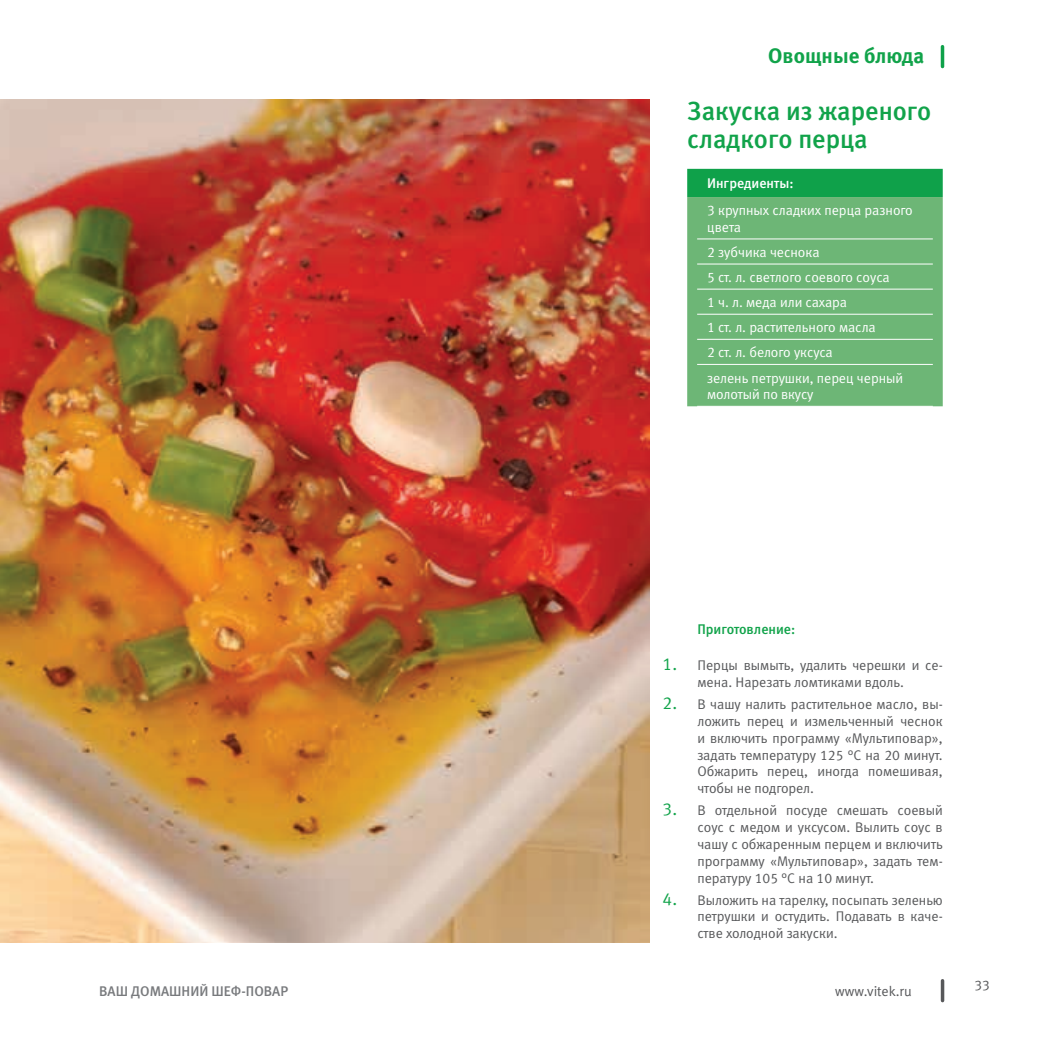
<style>
.page{position:relative;width:1042px;height:1042px;background:#fff}
.page>*{position:absolute;margin:0;border:0;box-sizing:border-box;transform-origin:0 0}
.t1{font:26.25px/28px "Meta Medium LFC";color:#11a34a}
.t2{font:21px "Meta Bold LFC";color:#11a34a}
.t3{font:14px/16.8px "Meta Normal LFC";color:#57585a;text-align:justify}
.t4{font:14px/25px "Meta Normal LFC";color:#fff}
.t5{font:14px "Meta Medium LFC";color:#787a7d}
.t6{font:14px "Meta Medium LFC";color:#11a34a}
.t7{font:14px "Meta Medium LFC";color:#fff}
.s1{font-size:17.5px;color:#11a34a}
</style>
<div class="page">
<hr style="left:941px;top:980px;width:3px;height:20px;background:#57585a">
<hr style="left:941px;top:47px;width:3px;height:20px;background:#0fa14a">
<div style="left:687px;top:169px;width:256px;height:28px;background:#0fa14a"></div>
<div style="left:687px;top:197px;width:256px;height:209px;background:#6db676"></div>
<hr style="left:697px;top:264px;width:236px;height:1px;background:#fff">
<hr style="left:697px;top:289px;width:236px;height:1px;background:#fff">
<hr style="left:697px;top:238px;width:236px;height:1px;background:#fff">
<hr style="left:697px;top:314px;width:236px;height:1px;background:#fff">
<hr style="left:697px;top:339px;width:236px;height:1px;background:#fff">
<hr style="left:697px;top:364px;width:236px;height:1px;background:#fff">
<img style="left:0;top:99px;width:649px;height:844px">
<h2 class="t2" style="left:768px;top:43px;width:157px">Овощные блюда</h2>
<h1 class="t1" style="left:687px;top:97px;width:246px">Закуска из жареного сладкого перца</h1>
<p class="t7" style="left:707px;top:176px;width:88px">Ингредиенты:</p>
<p class="t4" style="left:707px;top:202px;width:207px;line-height:16.8px">3 крупных сладких перца разного цвета</p>
<p class="t4" style="left:707px;top:240px;width:198px">2 зубчика чеснока<br>5 ст. л. светлого соевого соуса<br>1 ч. л. меда или сахара<br>1 ст. л. растительного масла<br>2 ст. л. белого уксуса<br>зелень петрушки, перец черный</p>
<p class="t4" style="left:707px;top:382px;width:108px">молотый по вкусу</p>
<p class="t6" style="left:697px;top:621px;width:99px">Приготовление:</p>
<p class="t3" style="left:662px;top:657px;width:282px;text-align:center"><span class="s1">1.</span> Перцы вымыть, удалить черешки и се&shy;мена. Нарезать ломтиками вдоль.</p>
<p class="t3" style="left:697px;top:696px;width:247px;text-indent:-35px"><span class="s1">2.</span> В чашу налить растительное масло, вы&shy;ложить перец и измельченный чеснок и включить программу «Мультиповар», задать температуру 125 °С на 20 минут.<br>Обжарить перец, иногда помешивая, чтобы не подгорел.</p>
<p class="t3" style="left:697px;top:802px;width:247px;text-indent:-35px"><span class="s1">3.</span> В отдельной посуде смешать соевый соус с медом и уксусом. Вылить соус в чашу с обжаренным перцем и включить программу «Мультиповар», задать тем&shy;пературу 105 °С на 10 минут.</p>
<p class="t3" style="left:697px;top:891px;width:247px;text-indent:-35px"><span class="s1">4.</span> Выложить на тарелку, посыпать зеленью петрушки и остудить. Подавать в каче&shy;стве холодной закуски.</p>
<p class="t5" style="left:99px;top:983px;width:190px">ВАШ ДОМАШНИЙ ШЕФ-ПОВАР</p>
<p class="t3" style="left:835px;top:982px;width:78px">www.vitek.ru</p>
<p class="t3" style="left:974px;top:976px;width:17px">33</p>
</div>
